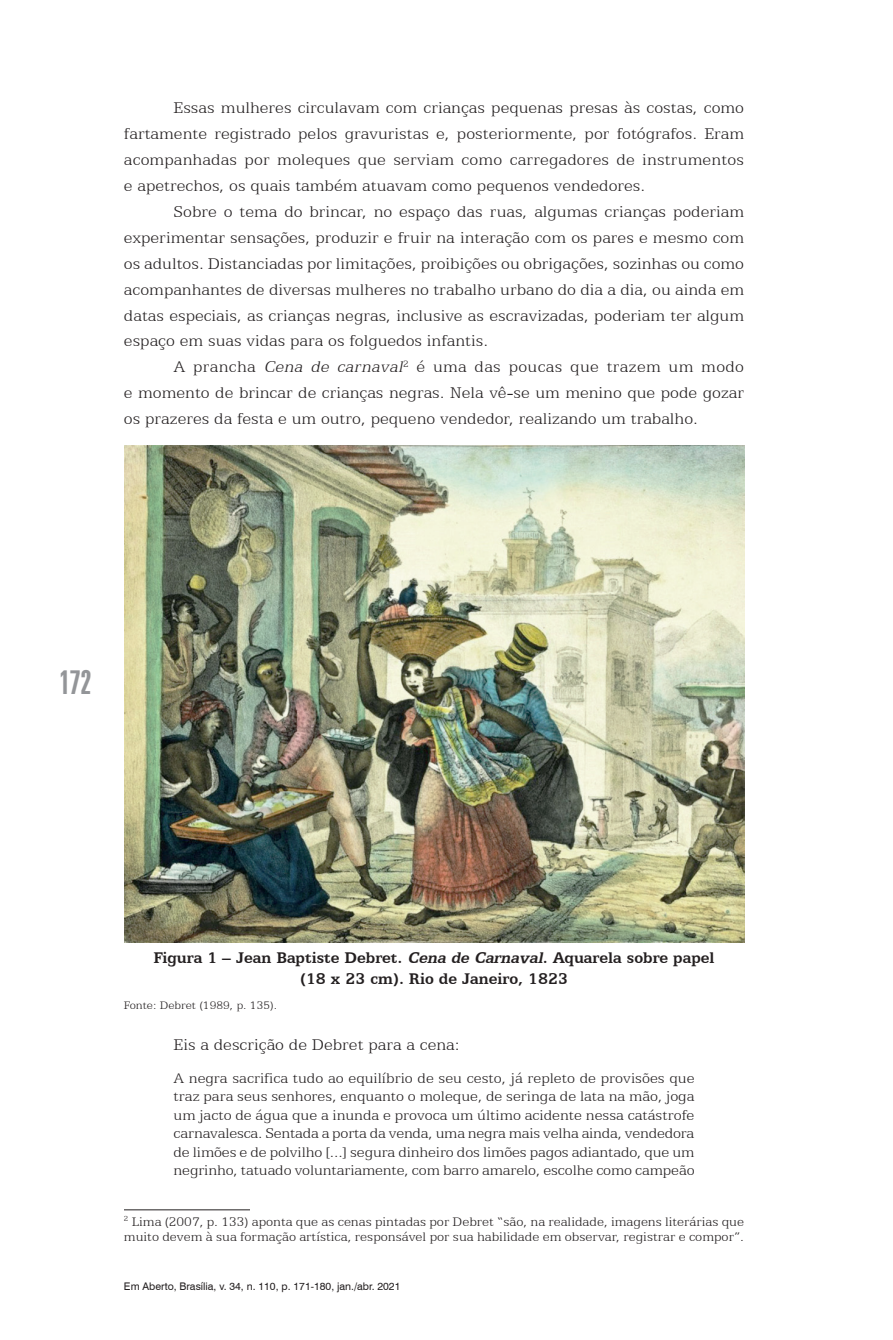
<style>
.page{position:relative;width:893px;height:1340px;background:#fff}
.page>*{position:absolute;margin:0;border:0;box-sizing:border-box;transform-origin:0 0}
.t1{font:31.5px "Swiss 924 BT Regular B";color:#939598}
.t2{font:300 17.5px/25.9px "Egyptian 505 BT";color:#231f20;text-align:justify}
.t3{font:700 17.5px/21px "Egyptian 505 BT";color:#231f20;text-align:center}
.t4{font:300 15.75px/18.4px "Egyptian 505 BT";letter-spacing:-.005em;color:#231f20;text-align:justify}
.t5{font:300 14px/15.8px "Egyptian 505 BT";color:#231f20}
.t6{font:300 12.25px "Egyptian 505 BT";color:#231f20}
.t7{font:10.5px "Swiss 721 BT";color:#231f20}
.s1{font-style:italic}
</style>
<div class="page">
<hr style="left:124px;top:1209px;width:126px;height:1px;background:#231f20">
<img style="left:124px;top:445px;width:620px;height:498px">
<p class="t2" style="left:124px;top:95px;width:622px;text-indent:50px">Essas mulheres circulavam com crianças pequenas presas às costas, como fartamente registrado pelos gravuristas e, posteriormente, por fotógrafos. Eram acompanhadas por moleques que serviam como carregadores de instrumentos e apetrechos, os quais também atuavam como pequenos vendedores.</p>
<p class="t2" style="left:124px;top:198px;width:622px;text-indent:50px">Sobre o tema do brincar, no espaço das ruas, algumas crianças poderiam experimentar sensações, produzir e fruir na interação com os pares e mesmo com os adultos. Distanciadas por limitações, proibições ou obrigações, sozinhas ou como acompanhantes de diversas mulheres no trabalho urbano do dia a dia, ou ainda em datas especiais, as crianças negras, inclusive as escravizadas, poderiam ter algum espaço em suas vidas para os folguedos infantis.</p>
<p class="t2" style="left:124px;top:354px;width:622px;text-indent:50px">A prancha <span class="s1">Cena de carnaval</span><sup>2</sup> é uma das poucas que trazem um modo e momento de brincar de crianças negras. Nela vê-se um menino que pode gozar os prazeres da festa e um outro, pequeno vendedor, realizando um trabalho.</p>
<h1 class="t1" style="left:60px;top:663px;width:33px">172</h1>
<p class="t3" style="left:153px;top:947px;width:563px">Figura 1 – Jean Baptiste Debret. <span class="s1">Cena de Carnaval</span>. Aquarela sobre papel (18 x 23 cm). Rio de Janeiro, 1823</p>
<p class="t6" style="left:124px;top:998px;width:155px">Fonte: Debret (1989, p. 135).</p>
<p class="t2" style="left:174px;top:1031px;width:288px">Eis a descrição de Debret para a cena:</p>
<p class="t4" style="left:174px;top:1068px;width:522px">A negra sacrifica tudo ao equilíbrio de seu cesto, já repleto de provisões que traz para seus senhores, enquanto o moleque, de seringa de lata na mão, joga um jacto de água que a inunda e provoca um último acidente nessa catástrofe carnavalesca. Sentada a porta da venda, uma negra mais velha ainda, vendedora de limões e de polvilho [...] segura dinheiro dos limões pagos adiantado, que um negrinho, tatuado voluntariamente, com barro amarelo, escolhe como campeão</p>
<p class="t5" style="left:124px;top:1213px;width:622px"><sup>2</sup> Lima (2007, p. 133) aponta que as cenas pintadas por Debret “são, na realidade, imagens literárias que muito devem à sua formação artística, responsável por sua habilidade em observar, registrar e compor”.</p>
<p class="t7" style="left:124px;top:1279px;width:278px">Em Aberto, Brasília, v. 34, n. 110, p. 171-180, jan./abr. 2021</p>
</div>
